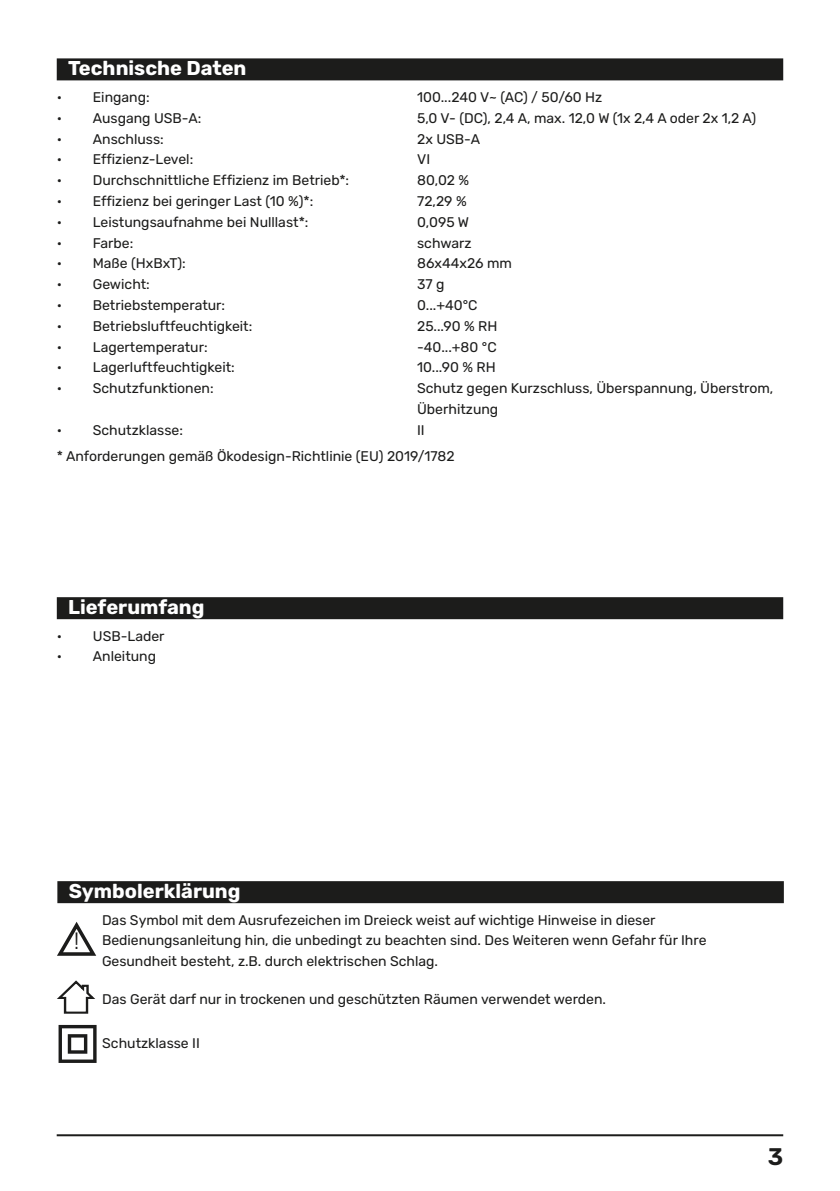
<style>
.page{position:relative;width:840px;height:1191px;background:#fff}
.page>*{position:absolute;margin:0;border:0;box-sizing:border-box;transform-origin:0 0}
.t1{font:600 24px "Rubik";color:#1c1c1b}
.t2{font:300 condensed 23.6px "Frutiger LT Pro";color:#1c1c1b}
.t3{font:700 20px "Rubik";color:#fff}
.t4{font:14px/20.8px "Rubik";color:#1c1c1b}
</style>
<div class="page">
<hr style="left:57px;top:1134px;width:725px;height:2px;background:#1c1c1b">
<div style="left:57px;top:881px;width:726px;height:22px;background:#1c1c1b"></div>
<svg style="left:57px;top:980px;width:38px;height:33px"></svg>
<svg style="left:57px;top:922px;width:39px;height:34px"></svg>
<svg style="left:58px;top:1025px;width:38px;height:38px"></svg>
<div style="left:57px;top:58px;width:725px;height:22px;background:#1c1c1b"></div>
<div style="left:57px;top:597px;width:725px;height:22px;background:#1c1c1b"></div>
<h3 class="t3" style="left:68px;top:59px;width:180px">Technische Daten</h3>
<p class="t4" style="left:57px;top:87px;width:94px">• Eingang:</p>
<p class="t4" style="left:417px;top:87px;width:187px">100...240 V~ (AC) / 50/60 Hz</p>
<p class="t4" style="left:57px;top:108px;width:146px">• Ausgang USB-A:</p>
<p class="t4" style="left:417px;top:108px;width:340px">5,0 V- (DC), 2,4 A, max. 12,0 W (1x 2,4 A oder 2x 1,2 A)</p>
<p class="t4" style="left:57px;top:129px;width:108px">• Anschluss:</p>
<p class="t4" style="left:417px;top:129px;width:64px">2x USB-A</p>
<p class="t4" style="left:57px;top:149px;width:138px">• Effizienz-Level:</p>
<p class="t4" style="left:417px;top:149px;width:14px">VI</p>
<p class="t4" style="left:57px;top:170px;width:294px">• Durchschnittliche Effizienz im Betrieb*:</p>
<p class="t4" style="left:417px;top:170px;width:54px">80,02 %</p>
<p class="t4" style="left:57px;top:191px;width:258px">• Effizienz bei geringer Last (10 %)*:</p>
<p class="t4" style="left:417px;top:191px;width:51px">72,29 %</p>
<p class="t4" style="left:57px;top:212px;width:253px">• Leistungsaufnahme bei Nulllast*:</p>
<p class="t4" style="left:417px;top:212px;width:53px">0,095 W</p>
<p class="t4" style="left:57px;top:233px;width:78px">• Farbe:</p>
<p class="t4" style="left:417px;top:233px;width:56px">schwarz</p>
<p class="t4" style="left:57px;top:253px;width:130px">• Maße (HxBxT):</p>
<p class="t4" style="left:417px;top:253px;width:96px">86x44x26 mm</p>
<p class="t4" style="left:57px;top:274px;width:95px">• Gewicht:</p>
<p class="t4" style="left:417px;top:274px;width:29px">37 g</p>
<p class="t4" style="left:57px;top:295px;width:170px">• Betriebstemperatur:</p>
<p class="t4" style="left:417px;top:295px;width:62px">0...+40°C</p>
<p class="t4" style="left:57px;top:316px;width:197px">• Betriebsluftfeuchtigkeit:</p>
<p class="t4" style="left:417px;top:316px;width:82px">25...90 % RH</p>
<p class="t4" style="left:57px;top:337px;width:152px">• Lagertemperatur:</p>
<p class="t4" style="left:417px;top:337px;width:81px">-40...+80 °C</p>
<p class="t4" style="left:57px;top:357px;width:179px">• Lagerluftfeuchtigkeit:</p>
<p class="t4" style="left:417px;top:357px;width:80px">10...90 % RH</p>
<p class="t4" style="left:57px;top:378px;width:158px">• Schutzfunktionen:</p>
<p class="t4" style="left:417px;top:378px;width:357px">Schutz gegen Kurzschluss, Überspannung, Überstrom,<br>Überhitzung</p>
<p class="t4" style="left:57px;top:420px;width:128px">• Schutzklasse:</p>
<p class="t4" style="left:57px;top:417px;width:399px;line-height:26.4px;text-indent:360px">II<br>* Anforderungen gemäß Ökodesign-Richtlinie (EU) 2019/1782</p>
<h3 class="t3" style="left:68px;top:595px;width:138px">Lieferumfang</h3>
<p class="t4" style="left:57px;top:626px;width:109px">• USB-Lader</p>
<p class="t4" style="left:57px;top:646px;width:101px">• Anleitung</p>
<h3 class="t3" style="left:69px;top:879px;width:173px">Symbolerklärung</h3>
<p class="t4" style="left:102px;top:910px;width:605px">Das Symbol mit dem Ausrufezeichen im Dreieck weist auf wichtige Hinweise in dieser<br>Bedienungsanleitung hin, die unbedingt zu beachten sind. Des Weiteren wenn Gefahr für Ihre<br>Gesundheit besteht, z.B. durch elektrischen Schlag.</p>
<p class="t4" style="left:102px;top:989px;width:505px">Das Gerät darf nur in trockenen und geschützten Räumen verwendet werden.</p>
<p class="t4" style="left:102px;top:1032px;width:99px">Schutzklasse II</p>
<h2 class="t2" style="left:72px;top:927px;width:10px">!</h2>
<h1 class="t1" style="left:767px;top:1145px;width:17px">3</h1>
</div>
